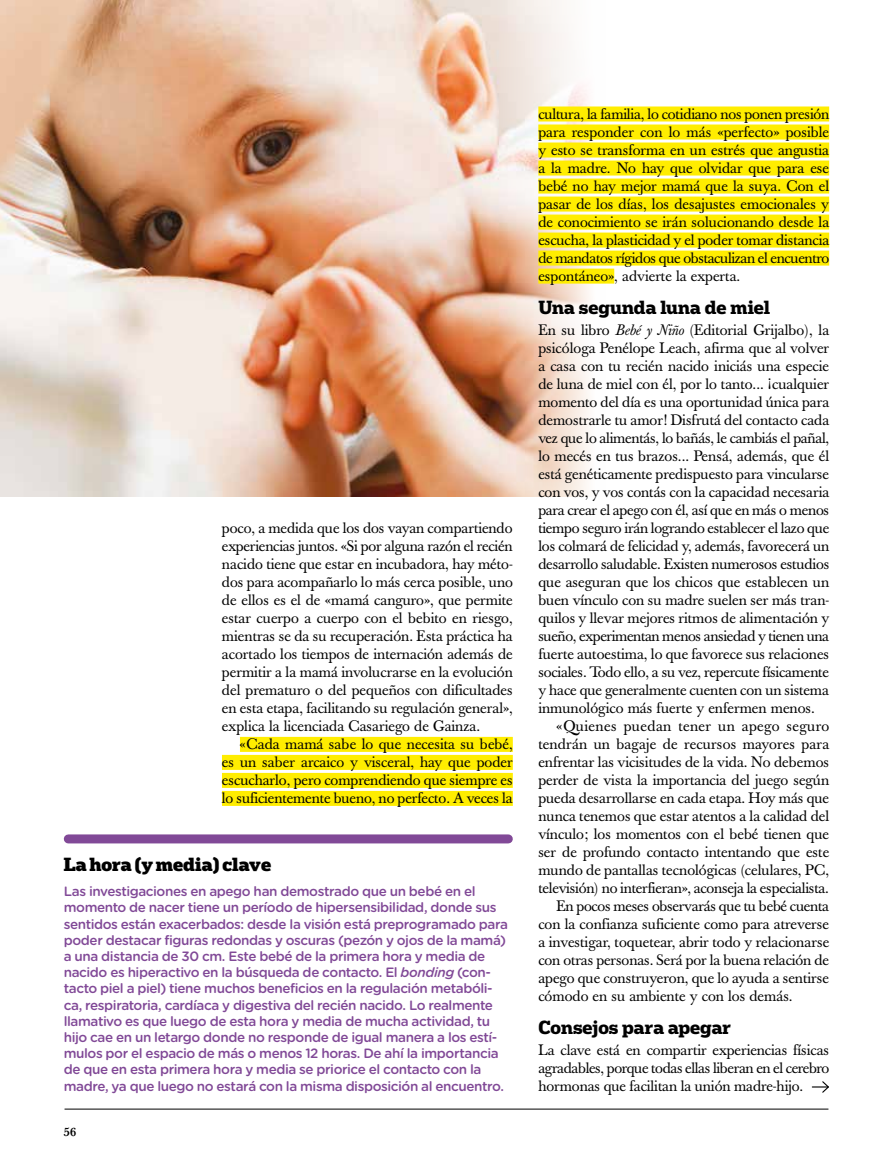
<style>
.page{position:relative;width:893px;height:1170px;background:#fff}
.page>*{position:absolute;margin:0;border:0;box-sizing:border-box;transform-origin:0 0}
.t1{font:700 18px "Popular";color:#000}
.t2{font:900 18px "Popular";letter-spacing:-.005em;color:#000}
.t3{font:15px/18px "Baskerville";color:#000;text-align:justify}
.t4{font:15px "Baskerville";letter-spacing:-.02em;color:#000}
.t5{font:15px "Baskerville";letter-spacing:-.025em;color:#000}
.t6{font:15px "Baskerville";letter-spacing:.025em;color:#000}
.t7{font:500 13.5px/16.2px "Gotham Rounded";letter-spacing:-.03em;color:#814997}
.t8{font:500 12px "Baskerville";color:#000}
.s1{font-style:italic}
</style>
<div class="page">
<img style="left:0;top:0;width:605px;height:496px">
<div style="left:240px;top:736px;width:273px;height:15px;background:#ffed00"></div>
<div style="left:222px;top:754px;width:291px;height:15px;background:#ffed00"></div>
<div style="left:222px;top:772px;width:291px;height:15px;background:#ffed00"></div>
<div style="left:222px;top:790px;width:291px;height:15px;background:#ffed00"></div>
<div style="left:538px;top:106px;width:291px;height:15px;background:#ffed00"></div>
<div style="left:538px;top:124px;width:291px;height:15px;background:#ffed00"></div>
<div style="left:538px;top:142px;width:291px;height:15px;background:#ffed00"></div>
<div style="left:538px;top:160px;width:291px;height:15px;background:#ffed00"></div>
<div style="left:538px;top:178px;width:291px;height:15px;background:#ffed00"></div>
<div style="left:538px;top:196px;width:291px;height:15px;background:#ffed00"></div>
<div style="left:538px;top:214px;width:291px;height:15px;background:#ffed00"></div>
<div style="left:538px;top:232px;width:291px;height:15px;background:#ffed00"></div>
<div style="left:538px;top:250px;width:291px;height:15px;background:#ffed00"></div>
<div style="left:538px;top:268px;width:76px;height:15px;background:#ffed00"></div>
<div style="left:68px;top:834px;width:440px;height:9px;background:#814997"></div>
<svg style="left:812px;top:1081px;width:17px;height:12px"></svg>
<hr style="left:65px;top:1108px;width:763px;height:1px;background:#000">
<p class="t3" style="left:222px;top:519px;width:293px">poco, a medida que los dos vayan compartiendo experiencias juntos. «Si por alguna razón el recién nacido tiene que estar en incubadora, hay méto&shy;dos para acompañarlo lo más cerca posible, uno de ellos es el de «mamá canguro», que permite estar cuerpo a cuerpo con el bebito en riesgo, mientras se da su recuperación. Esta práctica ha acortado los tiempos de internación además de permitir a la mamá involucrarse en la evolución del prematuro o del pequeños con dificultades en esta etapa, facilitando su regulación general», explica la licenciada Casariego de Gainza.</p>
<p class="t3" style="left:222px;top:735px;width:292px;text-indent:18px">«Cada mamá sabe lo que necesita su bebé, es un saber arcaico y visceral, hay que poder escucharlo, pero comprendiendo que siempre es lo suficientemente bueno, no perfecto. A veces la</p>
<p class="t2" style="left:64px;top:852px;width:209px">La hora (y media) clave</p>
<p class="t7" style="left:64px;top:882px;width:446px">Las investigaciones en apego han demostrado que un bebé en el momento de nacer tiene un período de hipersensibilidad, donde sus sentidos están exacerbados: desde la visión está preprogramado para poder destacar figuras redondas y oscuras (pezón y ojos de la mamá) a una distancia de 30 cm. Este bebé de la primera hora y media de nacido es hiperactivo en la búsqueda de contacto. El <span class="s1">bonding</span> (con&shy;tacto piel a piel) tiene muchos beneficios en la regulación metabóli&shy;ca, respiratoria, cardíaca y digestiva del recién nacido. Lo realmente llamativo es que luego de esta hora y media de mucha actividad, tu hijo cae en un letargo donde no responde de igual manera a los estí&shy;mulos por el espacio de más o menos 12 horas. De ahí la importancia de que en esta primera hora y media se priorice el contacto con la madre, ya que luego no estará con la misma disposición al encuentro.</p>
<p class="t8" style="left:64px;top:1124px;width:14px">56</p>
<p class="t3" style="left:538px;top:105px;width:293px">cultura, la familia, lo cotidiano nos ponen presión para responder con lo más «perfecto» posible y esto se transforma en un estrés que angustia a la madre. No hay que olvidar que para ese bebé no hay mejor mamá que la suya. Con el pasar de los días, los desajustes emocionales y de conocimiento se irán solucionando desde la escucha, la plasticidad y el poder tomar distancia de mandatos rígidos que obstaculizan el encuentro espontáneo», advierte la experta.</p>
<p class="t1" style="left:538px;top:295px;width:233px">Una segunda luna de miel</p>
<p class="t3" style="left:538px;top:321px;width:292px">En su libro <span class="s1">Bebé y Niño</span> (Editorial Grijalbo), la</p>
<p class="t3" style="left:538px;top:339px;width:292px">psicóloga Penélope Leach, afirma que al volver</p>
<p class="t3" style="left:538px;top:357px;width:292px">a casa con tu recién nacido iniciás una especie</p>
<p class="t3" style="left:538px;top:375px;width:292px">de luna de miel con él, por lo tanto... ¡cualquier</p>
<p class="t3" style="left:538px;top:393px;width:292px">momento del día es una oportunidad única para</p>
<p class="t3" style="left:538px;top:411px;width:292px">demostrarle tu amor! Disfrutá del contacto cada</p>
<p class="t3" style="left:538px;top:429px;width:293px">vez que lo alimentás, lo bañás, le cambiás el pañal,</p>
<p class="t3" style="left:538px;top:447px;width:292px">lo mecés en tus brazos... Pensá, además, que él</p>
<p class="t3" style="left:538px;top:465px;width:292px">está genéticamente predispuesto para vincularse</p>
<p class="t3" style="left:538px;top:483px;width:293px">con vos, y vos contás con la capacidad necesaria</p>
<p class="t3" style="left:538px;top:501px;width:292px">para crear el apego con él, así que en más o menos</p>
<p class="t4" style="left:538px;top:519px;width:292px">tiempo seguro irán logrando establecer el lazo que</p>
<p class="t3" style="left:538px;top:537px;width:292px">los colmará de felicidad y, además, favorecerá un</p>
<p class="t3" style="left:538px;top:555px;width:292px">desarrollo saludable. Existen numerosos estudios</p>
<p class="t3" style="left:538px;top:573px;width:292px">que aseguran que los chicos que establecen un</p>
<p class="t3" style="left:538px;top:591px;width:292px">buen vínculo con su madre suelen ser más tran-</p>
<p class="t3" style="left:538px;top:609px;width:292px">quilos y llevar mejores ritmos de alimentación y</p>
<p class="t5" style="left:538px;top:627px;width:292px">sueño, experimentan menos ansiedad y tienen una</p>
<p class="t3" style="left:538px;top:645px;width:292px">fuerte autoestima, lo que favorece sus relaciones</p>
<p class="t3" style="left:538px;top:663px;width:292px">sociales. Todo ello, a su vez, repercute físicamente</p>
<p class="t3" style="left:538px;top:681px;width:292px">y hace que generalmente cuenten con un sistema</p>
<p class="t3" style="left:538px;top:699px;width:278px">inmunológico más fuerte y enfermen menos.</p>
<p class="t6" style="left:556px;top:717px;width:274px">«Quienes puedan tener un apego seguro</p>
<p class="t3" style="left:538px;top:735px;width:292px">tendrán un bagaje de recursos mayores para</p>
<p class="t3" style="left:538px;top:753px;width:292px">enfrentar las vicisitudes de la vida. No debemos</p>
<p class="t3" style="left:538px;top:771px;width:292px">perder de vista la importancia del juego según</p>
<p class="t3" style="left:538px;top:789px;width:292px">pueda desarrollarse en cada etapa. Hoy más que</p>
<p class="t3" style="left:538px;top:807px;width:292px">nunca tenemos que estar atentos a la calidad del</p>
<p class="t3" style="left:538px;top:825px;width:292px">vínculo; los momentos con el bebé tienen que</p>
<p class="t3" style="left:538px;top:843px;width:292px">ser de profundo contacto intentando que este</p>
<p class="t3" style="left:538px;top:861px;width:292px">mundo de pantallas tecnológicas (celulares, PC,</p>
<p class="t3" style="left:538px;top:879px;width:292px">televisión) no interfieran», aconseja la especialista.</p>
<p class="t3" style="left:556px;top:897px;width:274px">En pocos meses observarás que tu bebé cuenta</p>
<p class="t3" style="left:538px;top:915px;width:292px">con la confianza suficiente como para atreverse</p>
<p class="t3" style="left:538px;top:933px;width:292px">a investigar, toquetear, abrir todo y relacionarse</p>
<p class="t3" style="left:538px;top:951px;width:292px">con otras personas. Será por la buena relación de</p>
<p class="t3" style="left:538px;top:969px;width:292px">apego que construyeron, que lo ayuda a sentirse</p>
<p class="t3" style="left:538px;top:987px;width:256px">cómodo en su ambiente y con los demás.</p>
<p class="t1" style="left:538px;top:1015px;width:194px">Consejos para apegar</p>
<p class="t3" style="left:538px;top:1041px;width:293px">La clave está en compartir experiencias físicas agradables, porque todas ellas liberan en el cerebro hormonas que facilitan la unión madre-hijo.</p>
</div>
